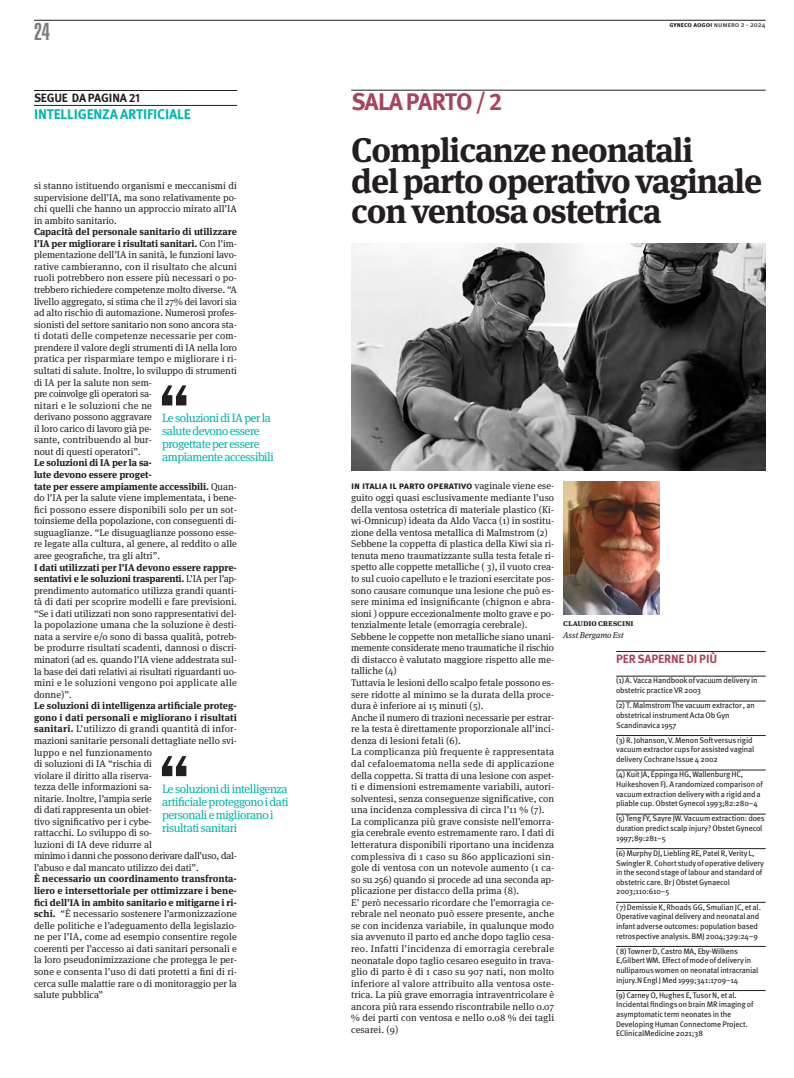
<style>
.page{position:relative;width:794px;height:1078px;background:#fff}
.page>*{position:absolute;margin:0;border:0;box-sizing:border-box;transform-origin:0 0}
.t1{font:700 34.1px/30.3px "Meta Serif OT";color:#241f1f}
.t2{font:700 24px "Meta Pro";letter-spacing:-.035em;color:#a9425b}
.t3{font:900 extra-condensed 24px "Helvetica";color:#7d7c7e}
.t4{font:700 14px "Meta Pro";letter-spacing:-.01em;color:#00b5ae}
.t5{font:12px/13px "Meta Serif OT";letter-spacing:-.035em;color:#00b5ae}
.t6{font:700 12px "Meta Pro";letter-spacing:-.01em;color:#a9425b}
.t7{font:700 12px "Meta Pro";letter-spacing:-.01em;color:#241f1f}
.t8{font:700 10px "Meta Pro";letter-spacing:-.01em;color:#241f1f}
.t9{font:9.8px/11.6px "Meta Serif OT";color:#241f1f}
.t10{font:700 8.5px "Meta Serif OT";letter-spacing:-.01em;color:#241f1f}
.t11{font:italic 8.5px "Meta Serif OT";letter-spacing:-.01em;color:#241f1f}
.t12{font:8px/9.6px "Meta Pro";letter-spacing:-.02em;color:#241f1f}
.t13{font:7px "Meta Pro";color:#241f1f}
.s1{font-weight:700}
.s2{font-family:"Meta Serif OT";font-weight:400;font-size:9.8px}
</style>
<div class="page">
<hr style="left:34px;top:20px;width:731px;height:1px;background:#241f1f">
<hr style="left:351px;top:90px;width:414px;height:1px;background:#241f1f">
<hr style="left:616px;top:651px;width:149px;height:1px;background:#241f1f">
<hr style="left:616px;top:675px;width:149px;height:1px;background:#241f1f">
<hr style="left:616px;top:700px;width:149px;height:1px;background:#241f1f">
<hr style="left:616px;top:735px;width:149px;height:1px;background:#241f1f">
<hr style="left:616px;top:769px;width:149px;height:1px;background:#241f1f">
<hr style="left:616px;top:813px;width:149px;height:1px;background:#241f1f">
<hr style="left:616px;top:848px;width:149px;height:1px;background:#241f1f">
<hr style="left:616px;top:901px;width:149px;height:1px;background:#241f1f">
<hr style="left:616px;top:945px;width:149px;height:1px;background:#241f1f">
<hr style="left:616px;top:990px;width:149px;height:1px;background:#241f1f">
<hr style="left:34px;top:90px;width:203px;height:1px;background:#241f1f">
<hr style="left:34px;top:105px;width:203px;height:1px;background:#241f1f">
<img style="left:351px;top:244px;width:414px;height:226px">
<svg style="left:162px;top:385px;width:24px;height:20px"></svg>
<svg style="left:162px;top:756px;width:24px;height:20px"></svg>
<img style="left:563px;top:482px;width:96px;height:132px">
<h2 class="t3" style="left:34px;top:23px;width:17px">24</h2>
<p class="t13" style="left:669px;top:22px;width:98px"><span class="s1">gyneco aogoi</span> numero 2 - 2024</p>
<p class="t7" style="left:34px;top:93px;width:108px">SEGUE DA PAGINA 21</p>
<h3 class="t4" style="left:34px;top:109px;width:158px">INTELLIGENZA ARTIFICIALE</h3>
<p class="t9" style="left:34px;top:180px;width:204px;text-align:justify">si stanno istituendo organismi e meccanismi di supervisione dell’IA, ma sono relativamente po&shy;chi quelli che hanno un approccio mirato all’IA in ambito sanitario.</p>
<p class="t9" style="left:34px;top:227px;width:204px"><span class="s1">Capacità del personale sanitario di utilizzare l’IA per migliorare i risultati sanitari.</span> Con l’im&shy;plementazione dell’IA in sanità, le funzioni lavo&shy;rative cambieranno, con il risultato che alcuni ruoli potrebbero non essere più necessari o po&shy;trebbero richiedere competenze molto diverse. “A livello aggregato, si stima che il 27% dei lavori sia ad alto rischio di automazione. Numerosi profes&shy;sionisti del settore sanitario non sono ancora sta&shy;ti dotati delle competenze necessarie per com&shy;prendere il valore degli strumenti di IA nella loro pratica per risparmiare tempo e migliorare i ri&shy;sultati di salute. Inoltre, lo sviluppo di strumenti di IA per la salute non sem-<br>pre coinvolge gli operatori sa-<br>nitari e le soluzioni che ne<br>derivano possono aggravare<br>il loro carico di lavoro già pe-<br>sante, contribuendo al bur-<br>nout di questi operatori”.</p>
<p class="t9" style="left:34px;top:458px;width:204px"><span class="s1">Le soluzioni di IA per la sa-<br>lute devono essere proget-<br>tate per essere ampiamente accessibili.</span> Quan&shy;do l’IA per la salute viene implementata, i bene&shy;fici possono essere disponibili solo per un sot&shy;toinsieme della popolazione, con conseguenti di&shy;suguaglianze. “Le disuguaglianze possono esse&shy;re legate alla cultura, al genere, al reddito o alle aree geografiche, tra gli altri”.</p>
<p class="t9" style="left:34px;top:562px;width:204px;text-align:justify"><span class="s1">I dati utilizzati per l’IA devono essere rappre&shy;sentativi e le soluzioni trasparenti.</span> L’IA per l’ap&shy;prendimento automatico utilizza grandi quanti&shy;tà di dati per scoprire modelli e fare previsioni. “Se i dati utilizzati non sono rappresentativi del&shy;la popolazione umana che la soluzione è desti&shy;nata a servire e/o sono di bassa qualità, potreb&shy;be produrre risultati scadenti, dannosi o discri&shy;minatori (ad es. quando l’IA viene addestrata sul&shy;la base dei dati relativi ai risultati riguardanti uo&shy;mini e le soluzioni vengono poi applicate alle donne)”.</p>
<p class="t9" style="left:34px;top:700px;width:204px"><span class="s1">Le soluzioni di intelligenza artificiale proteg&shy;gono i dati personali e migliorano i risultati sanitari.</span> L’utilizzo di grandi quantità di infor&shy;mazioni sanitarie personali dettagliate nello svi&shy;luppo e nel funzionamento<br>di soluzioni di IA “rischia di<br>violare il diritto alla riserva-<br>tezza delle informazioni sa-<br>nitarie. Inoltre, l’ampia serie<br>di dati rappresenta un obiet-<br>tivo significativo per i cybe-<br>rattacchi. Lo sviluppo di so-<br>luzioni di IA deve ridurre al<br>minimo i danni che possono derivare dall’uso, dal&shy;l’abuso e dal mancato utilizzo dei dati”.</p>
<p class="t9" style="left:34px;top:873px;width:204px;text-align:justify"><span class="s1">È necessario un coordinamento transfronta&shy;liero e intersettoriale per ottimizzare i bene&shy;fici dell’IA in ambito sanitario e mitigarne i ri&shy;schi.</span> “È necessario sostenere l’armonizzazione delle politiche e l’adeguamento della legislazio&shy;ne per l’IA, come ad esempio consentire regole coerenti per l’accesso ai dati sanitari personali e la loro pseudonimizzazione che protegga le per&shy;sone e consenta l’uso di dati protetti a fini di ri&shy;cerca sulle malattie rare o di monitoraggio per la salute pubblica”</p>
<p class="t5" style="left:162px;top:412px;width:113px">Le soluzioni di IA per la salute devono essere progettate per essere ampiamente accessibili</p>
<p class="t5" style="left:162px;top:783px;width:128px">Le soluzioni di intelligenza artificiale proteggono i dati personali e migliorano i risultati sanitari</p>
<h2 class="t2" style="left:351px;top:92px;width:153px">SALA PARTO / 2</h2>
<h1 class="t1" style="left:351px;top:138px;width:412px">Complicanze neonatali<br>del parto operativo vaginale con ventosa ostetrica</h1>
<p class="t8" style="left:351px;top:482px;width:204px">in italia il parto operativo <span class="s2">vaginale viene ese-</span></p>
<p class="t9" style="left:351px;top:492px;width:204px">guito oggi quasi esclusivamente mediante l’uso della ventosa ostetrica di materiale plastico (Ki&shy;wi-Omnicup) ideata da Aldo Vacca (1) in sostitu&shy;zione della ventosa metallica di Malmstrom (2)<br>Sebbene la coppetta di plastica della Kiwi sia ri&shy;tenuta meno traumatizzante sulla testa fetale ri&shy;spetto alle coppette metalliche ( 3), il vuoto crea&shy;to sul cuoio capelluto e le trazioni esercitate pos&shy;sono causare comunque una lesione che può es&shy;sere minima ed insignificante (chignon e abra&shy;sioni ) oppure eccezionalmente molto grave e po&shy;tenzialmente letale (emorragia cerebrale).<br>Sebbene le coppette non metalliche siano unani&shy;memente considerate meno traumatiche il rischio di distacco è valutato maggiore rispetto alle me&shy;talliche (4)<br>Tuttavia le lesioni dello scalpo fetale possono es&shy;sere ridotte al minimo se la durata della proce&shy;dura è inferiore ai 15 minuti (5).<br>Anche il numero di trazioni necessarie per estrar&shy;re la testa è direttamente proporzionale all’inci&shy;denza di lesioni fetali (6).<br>La complicanza più frequente è rappresentata dal cefaloematoma nella sede di applicazione della coppetta. Si tratta di una lesione con aspet&shy;ti e dimensioni estremamente variabili, autori&shy;solventesi, senza conseguenze significative, con una incidenza complessiva di circa l’11 % (7).<br>La complicanza più grave consiste nell’emorra&shy;gia cerebrale evento estremamente raro. I dati di letteratura disponibili riportano una incidenza complessiva di 1 caso su 860 applicazioni sin&shy;gole di ventosa con un notevole aumento (1 ca&shy;so su 256) quando si procede ad una seconda ap&shy;plicazione per distacco della prima (8).<br>E’ però necessario ricordare che l’emorragia ce&shy;rebrale nel neonato può essere presente, anche se con incidenza variabile, in qualunque modo sia avvenuto il parto ed anche dopo taglio cesa&shy;reo. Infatti l’incidenza di emorragia cerebrale neonatale dopo taglio cesareo eseguito in trava&shy;glio di parto è di 1 caso su 907 nati, non molto inferiore al valore attribuito alla ventosa oste&shy;trica. La più grave emorragia intraventricolare è ancora più rara essendo riscontrabile nello 0.07 % dei parti con ventosa e nello 0.08 % dei tagli cesarei. (9)</p>
<p class="t10" style="left:563px;top:619px;width:72px">claudio crescini</p>
<p class="t11" style="left:563px;top:631px;width:62px">Asst Bergamo Est</p>
<p class="t6" style="left:616px;top:653px;width:102px">PER SAPERNE DI PIÙ</p>
<p class="t12" style="left:616px;top:676px;width:143px">(1) A. Vacca Handbook of vacuum delivery in obstetric practice VR 2003</p>
<p class="t12" style="left:616px;top:701px;width:140px">(2) T. Malmstrom The vacuum extractor , an obstetrical instrument Acta Ob Gyn<br>Scandinavica 1957</p>
<p class="t12" style="left:616px;top:735px;width:140px">(3) R. Johanson, V. Menon Soft versus rigid vacuum extractor cups for assisted vaginal delivery Cochrane Issue 4 2002</p>
<p class="t12" style="left:616px;top:770px;width:148px">(4) Kuit JA, Eppinga HG, Wallenburg HC, Huikeshoven FJ. A randomized comparison of vacuum extraction delivery with a rigid and a pliable cup. Obstet Gynecol 1993;82:280–4</p>
<p class="t12" style="left:616px;top:814px;width:150px">(5) Teng FY, Sayre JW. Vacuum extraction: does duration predict scalp injury? Obstet Gynecol<br>1997;89:281–5</p>
<p class="t12" style="left:616px;top:848px;width:149px">(6) Murphy DJ, Liebling RE, Patel R, Verity L, Swingler R. Cohort study of operative delivery in the second stage of labour and standard of obstetric care. Br J Obstet Gynaecol 2003;110:610–5</p>
<p class="t12" style="left:616px;top:902px;width:146px">( 7) Demissie K, Rhoads GG, Smulian JC, et al.<br>Operative vaginal delivery and neonatal and infant adverse outcomes: population based retrospective analysis. BMJ 2004;329:24–9</p>
<p class="t12" style="left:616px;top:946px;width:144px">( 8) Towner D, Castro MA, Eby-Wilkens E,Gilbert WM. Effect of mode of delivery in nulliparous women on neonatal intracranial injury.N Engl J Med 1999;341:1709–14</p>
<p class="t12" style="left:616px;top:990px;width:139px">(9) Carney O, Hughes E, Tusor N, et al.<br>Incidental findings on brain MR imaging of asymptomatic term neonates in the Developing Human Connectome Project.<br>EClinicalMedicine 2021;38</p>
</div>
